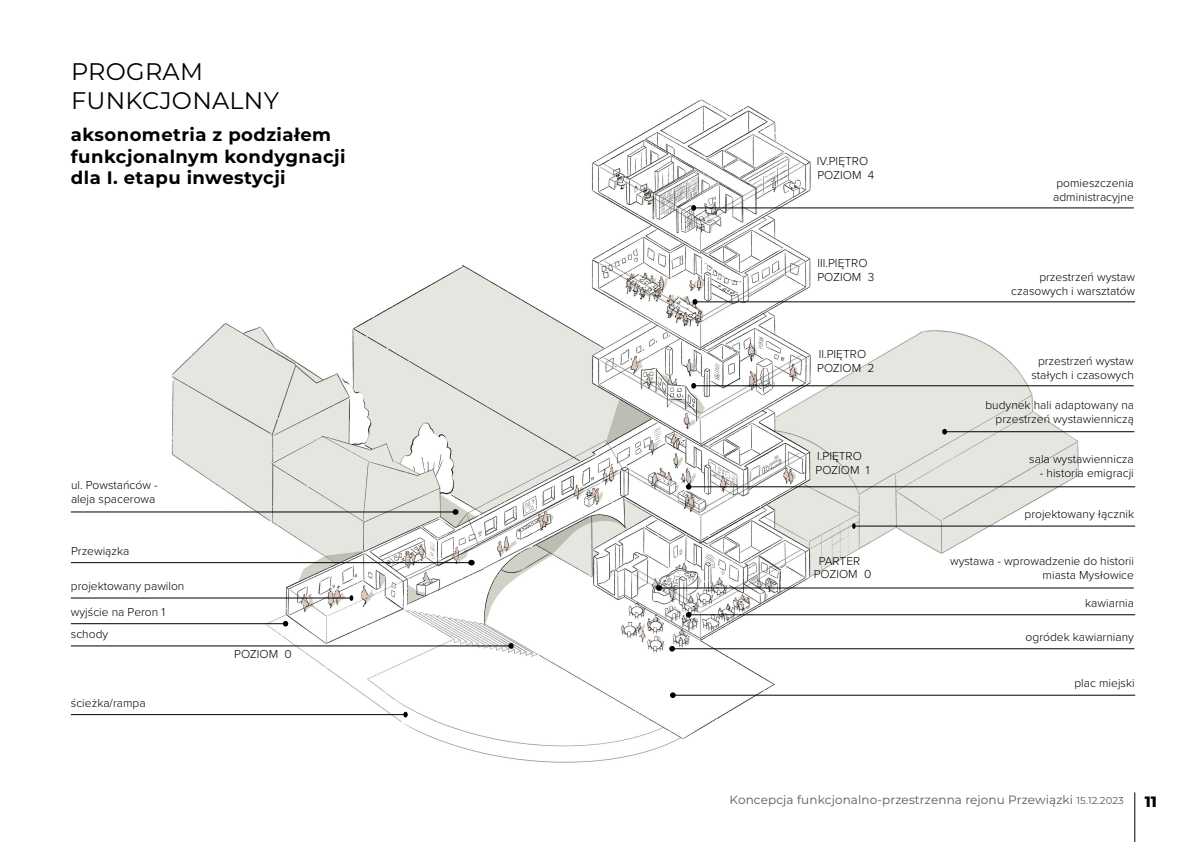
<style>
.page{position:relative;width:1191px;height:842px;background:#fff}
.page>*{position:absolute;margin:0;border:0;box-sizing:border-box;transform-origin:0 0}
.t1{font:24px/29px "Montserrat";letter-spacing:.01em;color:#000}
.t2{font:700 18px/21.6px "Montserrat";letter-spacing:.025em;color:#000}
.t3{font:800 15px "Montserrat";color:#000}
.t4{font:300 12px/14px "Proxima Nova";color:#000;text-align:right}
.t5{font:12px "Montserrat";letter-spacing:.01em;color:#575756}
.s1{font-size:10px}
</style>
<div class="page">
<img style="left:114px;top:99px;width:1021px;height:664px">
<hr style="left:1134px;top:792px;width:1px;height:50px;background:#000">
<hr style="left:689px;top:614px;width:446px;height:1px;background:#000">
<svg style="left:686px;top:612px;width:5px;height:6px"></svg>
<hr style="left:71px;top:562px;width:400px;height:1px;background:#000">
<svg style="left:468px;top:560px;width:7px;height:5px"></svg>
<hr style="left:71px;top:512px;width:384px;height:1px;background:#000">
<svg style="left:452px;top:509px;width:6px;height:6px"></svg>
<hr style="left:71px;top:645px;width:439px;height:1px;background:#000">
<svg style="left:508px;top:643px;width:5px;height:6px"></svg>
<hr style="left:672px;top:648px;width:462px;height:1px;background:#000">
<svg style="left:669px;top:646px;width:6px;height:6px"></svg>
<hr style="left:71px;top:714px;width:334px;height:1px;background:#000">
<svg style="left:403px;top:712px;width:5px;height:5px"></svg>
<hr style="left:689px;top:486px;width:446px;height:1px;background:#000">
<svg style="left:686px;top:484px;width:5px;height:6px"></svg>
<hr style="left:659px;top:588px;width:474px;height:1px;background:#000">
<svg style="left:656px;top:585px;width:6px;height:6px"></svg>
<hr style="left:71px;top:598px;width:280px;height:1px;background:#000">
<svg style="left:349px;top:595px;width:4px;height:6px"></svg>
<hr style="left:673px;top:695px;width:462px;height:1px;background:#000">
<svg style="left:670px;top:692px;width:5px;height:6px"></svg>
<hr style="left:945px;top:431px;width:189px;height:1px;background:#000">
<svg style="left:942px;top:429px;width:5px;height:6px"></svg>
<hr style="left:854px;top:526px;width:281px;height:1px;background:#000">
<svg style="left:852px;top:523px;width:3px;height:6px"></svg>
<hr style="left:694px;top:385px;width:439px;height:1px;background:#000">
<svg style="left:691px;top:383px;width:5px;height:6px"></svg>
<hr style="left:695px;top:301px;width:440px;height:1px;background:#000">
<svg style="left:692px;top:299px;width:5px;height:6px"></svg>
<hr style="left:694px;top:208px;width:439px;height:1px;background:#000">
<svg style="left:691px;top:205px;width:5px;height:6px"></svg>
<hr style="left:71px;top:623px;width:214px;height:1px;background:#000">
<svg style="left:283px;top:621px;width:5px;height:5px"></svg>
<h1 class="t1" style="left:71px;top:56px;width:209px">PROGRAM<br>FUNKCJONALNY</h1>
<h2 class="t2" style="left:71px;top:123px;width:276px">aksonometria z podziałem funkcjonalnym kondygnacji dla I. etapu inwestycji</h2>
<p class="t4" style="left:71px;top:477px;width:88px;text-align:left">ul. Powstańców - aleja spacerowa</p>
<p class="t4" style="left:71px;top:543px;width:60px">Przewiązka</p>
<p class="t4" style="left:71px;top:578px;width:115px">projektowany pawilon</p>
<p class="t4" style="left:71px;top:604px;width:96px">wyjście na Peron 1</p>
<p class="t4" style="left:817px;top:153px;width:53px">IV.PIĘTRO</p>
<p class="t4" style="left:817px;top:168px;width:58px">POZIOM 4</p>
<p class="t4" style="left:817px;top:255px;width:52px">III.PIĘTRO</p>
<p class="t4" style="left:817px;top:269px;width:58px">POZIOM 3</p>
<p class="t4" style="left:819px;top:346px;width:49px">II.PIĘTRO</p>
<p class="t4" style="left:817px;top:361px;width:59px">POZIOM 2</p>
<p class="t4" style="left:817px;top:448px;width:46px">I.PIĘTRO</p>
<p class="t4" style="left:815px;top:463px;width:55px">POZIOM 1</p>
<p class="t4" style="left:819px;top:554px;width:43px">PARTER</p>
<p class="t4" style="left:813px;top:567px;width:59px">POZIOM 0</p>
<p class="t4" style="left:1053px;top:176px;width:82px;text-align:left">pomieszczenia administracyjne</p>
<p class="t4" style="left:1011px;top:269px;width:125px">przestrzeń wystaw czasowych i warsztatów</p>
<p class="t4" style="left:1031px;top:353px;width:104px;text-align:center">przestrzeń wystaw stałych i czasowych</p>
<p class="t4" style="left:985px;top:398px;width:150px">budynek hali adaptowany na przestrzeń wystawienniczą</p>
<p class="t4" style="left:1029px;top:451px;width:106px">sala wystawiennicza</p>
<p class="t4" style="left:1039px;top:465px;width:95px">- historia emigracji</p>
<p class="t4" style="left:1024px;top:506px;width:111px">projektowany łącznik</p>
<p class="t4" style="left:950px;top:554px;width:185px">wystawa - wprowadzenie do historii miasta Mysłowice</p>
<p class="t4" style="left:1085px;top:595px;width:50px">kawiarnia</p>
<p class="t4" style="left:71px;top:626px;width:39px">schody</p>
<p class="t4" style="left:1025px;top:629px;width:110px">ogródek kawiarniany</p>
<p class="t4" style="left:71px;top:695px;width:76px">ścieżka/rampa</p>
<p class="t4" style="left:234px;top:647px;width:59px">POZIOM 0</p>
<p class="t4" style="left:1074px;top:676px;width:62px">plac miejski</p>
<p class="t5" style="left:729px;top:791px;width:395px">Koncepcja funkcjonalno-przestrzenna rejonu Przewiązki <span class="s1">15.12.2023</span></p>
<p class="t3" style="left:1144px;top:790px;width:14px">11</p>
</div>
